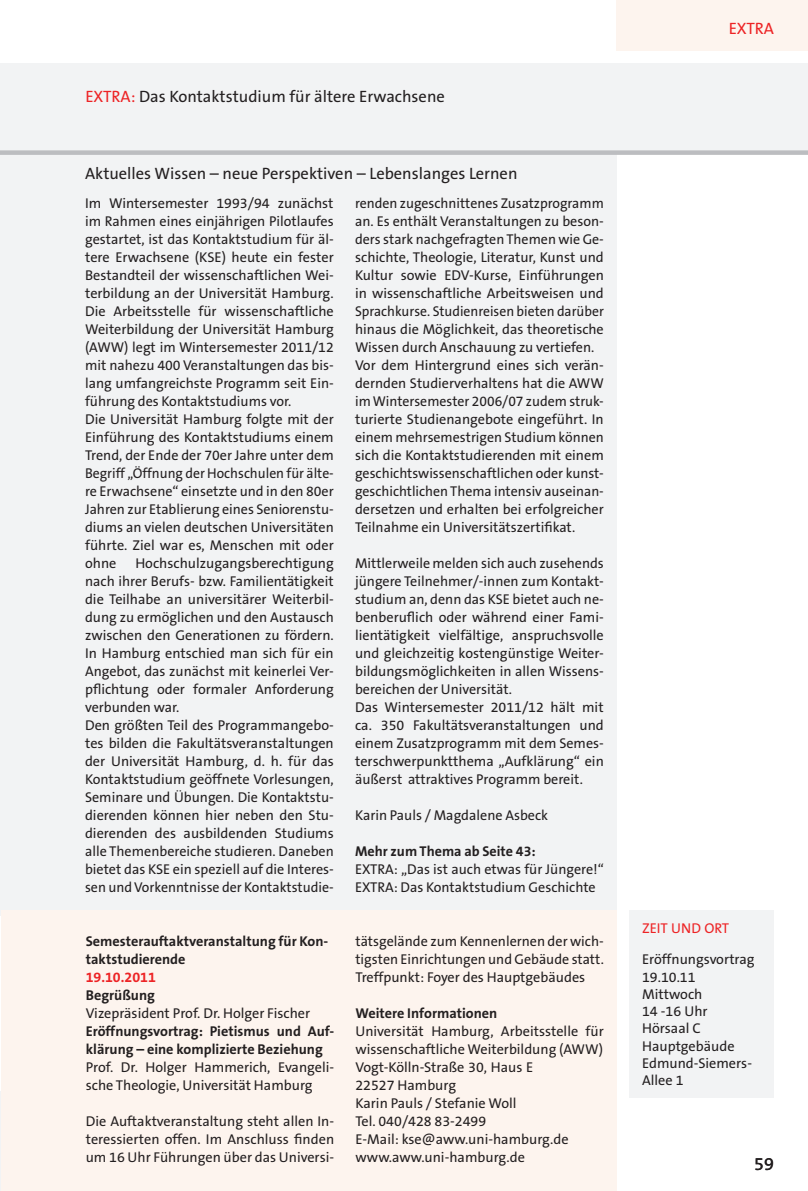
<style>
.page{position:relative;width:808px;height:1191px;background:#fff}
.page>*{position:absolute;margin:0;border:0;box-sizing:border-box;transform-origin:0 0}
.t1{font:18px "The Sans B5 Plain";color:#231f20}
.t2{font:16.5px "The Sans B5 Plain";color:#231f20}
.t3{font:16.5px "The Sans B5 Plain";letter-spacing:-.005em;color:#ed2325}
.t4{font:14.25px/18px "The Sans B5 Plain";color:#231f20}
.t5{font:700 14.25px/18px "The Sans B7";color:#231f20}
.s1{color:#ed2325}
.s2{font-family:"The Sans B5 Plain";font-weight:400}
.s3{font-family:"The Sans B7";font-weight:700}
</style>
<div class="page">
<div style="left:617px;top:0;width:191px;height:51px;background:#fdf4ee"></div>
<hr style="left:0;top:424px;width:1px;height:666px;background:#fdf4ee">
<hr style="left:0;top:1091px;width:1px;height:100px;background:#f2f3f4">
<div style="left:0;top:183px;width:617px;height:732px;background:#f2f3f4"></div>
<div style="left:1px;top:910px;width:616px;height:281px;background:#fdf4ee"></div>
<div style="left:629px;top:910px;width:145px;height:187px;background:#f2f3f4"></div>
<div style="left:0;top:154px;width:617px;height:42px;background:#f2f3f4"></div>
<div style="left:0;top:64px;width:808px;height:89px;background:#f2f3f4"></div>
<div style="left:0;top:150px;width:808px;height:5px;background:#bcbdc0"></div>
<p class="t2" style="left:86px;top:87px;width:361px"><span class="s1">Extra:</span> Das Kontaktstudium für ältere Erwachsene</p>
<p class="t2" style="left:85px;top:164px;width:434px">Aktuelles Wissen – neue Perspektiven – Lebenslanges Lernen</p>
<p class="t4" style="left:85px;top:194px;width:250px">Im Wintersemester 1993/94 zunächst im Rahmen eines einjährigen Pilotlaufes gestartet, ist das Kontaktstudium für äl&shy;tere Erwachsene (KSE) heute ein fester Bestandteil der wissenschaftlichen Wei&shy;terbildung an der Universität Hamburg.<br>Die Arbeitsstelle für wissenschaftliche Weiterbildung der Universität Hamburg (AWW) legt im Wintersemester 2011/12 mit nahezu 400 Veranstaltungen das bis&shy;lang umfangreichste Programm seit Ein&shy;führung des Kontaktstudiums vor.<br>Die Universität Hamburg folgte mit der Einführung des Kontaktstudiums einem Trend, der Ende der 70er Jahre unter dem Begriff „Öffnung der Hochschulen für älte&shy;re Erwachsene“ einsetzte und in den 80er Jahren zur Etablierung eines Seniorenstu&shy;diums an vielen deutschen Universitäten führte. Ziel war es, Menschen mit oder ohne</p>
<p class="t4" style="left:85px;top:554px;width:250px;text-indent:50px">Hochschulzugangsberechtigung nach ihrer Berufs- bzw. Familientätigkeit die Teilhabe an universitärer Weiterbil&shy;dung zu ermöglichen und den Austausch zwischen den Generationen zu fördern.<br>In Hamburg entschied man sich für ein Angebot, das zunächst mit keinerlei Ver&shy;pflichtung oder formaler Anforderung verbunden war.<br>Den größten Teil des Programmangebo&shy;tes bilden die Fakultätsveranstaltungen der Universität Hamburg, d. h. für das Kontaktstudium geöffnete Vorlesungen, Seminare und Übungen. Die Kontaktstu&shy;dierenden können hier neben den Stu&shy;dierenden des ausbildenden Studiums alle Themenbereiche studieren. Daneben bietet das KSE ein speziell auf die Interes&shy;sen und Vorkenntnisse der Kontaktstudie-</p>
<p class="t5" style="left:86px;top:932px;width:250px">Semesterauftaktveranstaltung für Kon&shy;taktstudierende<br><span class="s1">19.10.2011<br></span>Begrüßung<br><span class="s2">Vizepräsident Prof. Dr. Holger Fischer<br></span>Eröffnungsvortrag: Pietismus und Auf&shy;klärung – eine komplizierte Beziehung<br><span class="s2">Prof. Dr. Holger Hammerich, Evangeli&shy;sche Theologie, Universität Hamburg</span></p>
<p class="t4" style="left:86px;top:1112px;width:250px;text-align:justify">Die Auftaktveranstaltung steht allen In&shy;teressierten offen. Im Anschluss finden um 16 Uhr Führungen über das Universi-</p>
<p class="t4" style="left:355px;top:194px;width:250px">renden zugeschnittenes Zusatzprogramm an. Es enthält Veranstaltungen zu beson&shy;ders stark nachgefragten Themen wie Ge&shy;schichte, Theologie, Literatur, Kunst und Kultur sowie EDV-Kurse, Einführungen in wissenschaftliche Arbeitsweisen und Sprachkurse. Studienreisen bieten darüber hinaus die Möglichkeit, das theoretische Wissen durch Anschauung zu vertiefen.<br>Vor dem Hintergrund eines sich verän&shy;dernden Studierverhaltens hat die AWW im Wintersemester 2006/07 zudem struk&shy;turierte Studienangebote eingeführt. In einem mehrsemestrigen Studium können sich die Kontaktstudierenden mit einem geschichtswissenschaftlichen oder kunst&shy;geschichtlichen Thema intensiv auseinan&shy;dersetzen und erhalten bei erfolgreicher Teilnahme ein Universitätszertifikat.</p>
<p class="t4" style="left:355px;top:554px;width:250px">Mittlerweile melden sich auch zusehends jüngere Teilnehmer/-innen zum Kontakt&shy;studium an, denn das KSE bietet auch ne&shy;benberuflich oder während einer Fami&shy;lientätigkeit vielfältige, anspruchsvolle und gleichzeitig kostengünstige Weiter&shy;bildungsmöglichkeiten in allen Wissens&shy;bereichen der Universität.<br>Das Wintersemester 2011/12 hält mit ca. 350 Fakultätsveranstaltungen und einem Zusatzprogramm mit dem Semes&shy;terschwerpunktthema „Aufklärung“ ein äußerst attraktives Programm bereit.</p>
<p class="t4" style="left:355px;top:806px;width:195px">Karin Pauls / Magdalene Asbeck</p>
<p class="t4" style="left:355px;top:842px;width:250px"><span class="s3">Mehr zum Thema ab Seite 43:<br></span>EXTRA: „Das ist auch etwas für Jüngere!“<br>EXTRA: Das Kontaktstudium Geschichte</p>
<p class="t4" style="left:355px;top:932px;width:250px;text-align:justify">tätsgelände zum Kennenlernen der wich&shy;tigsten Einrichtungen und Gebäude statt.<br>Treffpunkt: Foyer des Hauptgebäudes</p>
<p class="t4" style="left:355px;top:1004px;width:250px"><span class="s3">Weitere Informationen<br></span>Universität Hamburg, Arbeitsstelle für wissenschaftliche Weiterbildung (AWW)<br>Vogt-Kölln-Straße 30, Haus E<br>22527 Hamburg<br>Karin Pauls / Stefanie Woll<br>Tel. 040/428 83-2499<br>E-Mail: kse@aww.uni-hamburg.de www.aww.uni-hamburg.de</p>
<p class="t3" style="left:708px;top:20px;width:67px">ReiheExtraxx</p>
<p class="t4" style="left:642px;top:913px;width:114px;line-height:30.8px"><span class="s1">ZEIT UND ORT<br></span>Eröffnungsvortrag</p>
<p class="t4" style="left:642px;top:969px;width:111px;line-height:17.1px">19.10.11<br>Mittwoch<br>14 -16 Uhr<br>Hörsaal C<br>Hauptgebäude<br>Edmund-Siemers-<br>Allee 1</p>
<p class="t1" style="left:754px;top:1154px;width:21px">59</p>
</div>
